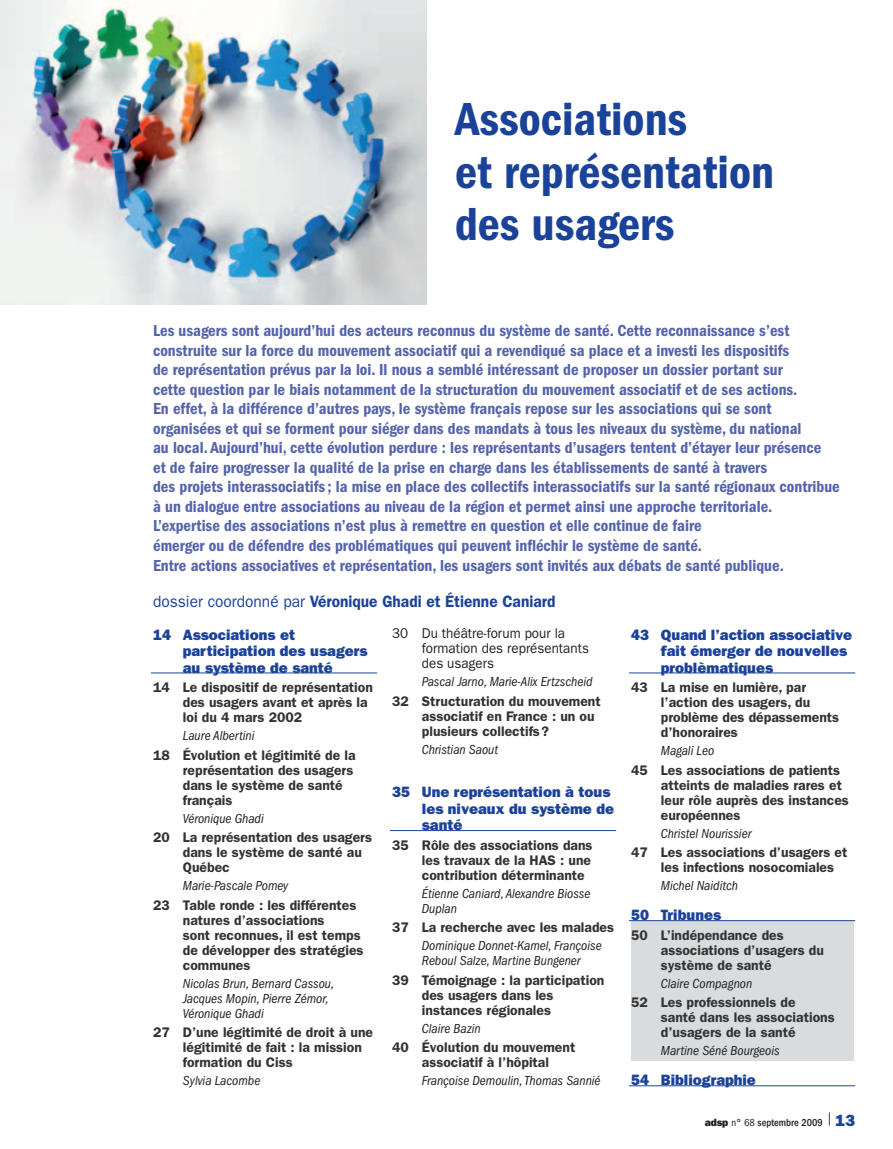
<style>
.page{position:relative;width:893px;height:1149px;background:#fff}
.page>*{position:absolute;margin:0;border:0;box-sizing:border-box;transform-origin:0 0}
.t1{font:48px/52.1px "ITC Franklin Gothic Std Dm Cd";color:#1b4299}
.t2{font:16.5px/19.5px "ITC Franklin Gothic Std Dm Cd";color:#5463ac}
.t3{font:600 16.5px "ITC Franklin Gothic Std";color:#1b4299;scale:.94 1}
.t4{font:15px/16.5px "ITC Franklin Gothic Std Hvy";color:#1b4299}
.t5{font:14.25px/15px "ITC Franklin Gothic Std";color:#231f20;scale:.94 1}
.t6{font:600 13.95px/15px "ITC Franklin Gothic Std";color:#333233}
.t7{font:italic condensed 13.5px/15px "ITC Franklin Gothic Std";color:#231f20}
.t8{font:500 condensed 10.5px "ITC Franklin Gothic Std";color:#231f20}
.s1{font-weight:400}
.s2{font-family:"ITC Franklin Gothic Std Hvy";font-weight:400;font-stretch:normal}
.s3{font-family:"ITC Franklin Gothic Std Hvy";font-weight:400;font-stretch:normal;font-size:16.2px;color:#1b4299}
</style>
<div class="page">
<svg style="left:829px;top:1112px;width:1px;height:13px"></svg>
<div style="left:631px;top:920px;width:222px;height:139px;background:#d8dcde"></div>
<img style="left:0;top:0;width:427px;height:305px">
<hr style="left:151px;top:672px;width:226px;height:1px;background:#1b4299">
<hr style="left:390px;top:829px;width:226px;height:1px;background:#1b4299">
<hr style="left:629px;top:672px;width:226px;height:1px;background:#1b4299">
<hr style="left:629px;top:919px;width:226px;height:1px;background:#1b4299">
<hr style="left:629px;top:1084px;width:226px;height:1px;background:#1b4299">
<h1 class="t1" style="left:455px;top:94px;width:320px">Associations<br>et représentation des usagers</h1>
<p class="t2" style="left:153px;top:321px;width:688px">Les usagers sont aujourd’hui des acteurs reconnus du système de santé. Cette reconnaissance s’est construite sur la force du mouvement associatif qui a revendiqué sa place et a investi les dispositifs<br>de représentation prévus par la loi. Il nous a semblé intéressant de proposer un dossier portant sur<br>cette question par le biais notamment de la structuration du mouvement associatif et de ses actions.<br>En effet, à la différence d’autres pays, le système français repose sur les associations qui se sont organisées et qui se forment pour siéger dans des mandats à tous les niveaux du système, du national<br>au local. Aujourd’hui, cette évolution perdure : les représentants d’usagers tentent d’étayer leur présence<br>et de faire progresser la qualité de la prise en charge dans les établissements de santé à travers<br>des projets interassociatifs ; la mise en place des collectifs interassociatifs sur la santé régionaux contribue à un dialogue entre associations au niveau de la région et permet ainsi une approche territoriale.<br>L’expertise des associations n’est plus à remettre en question et elle continue de faire<br>émerger ou de défendre des problématiques qui peuvent infléchir le système de santé.<br>Entre actions associatives et représentation, les usagers sont invités aux débats de santé publique.</p>
<p class="t3" style="left:153px;top:591px;width:430px"><span class="s1">dossier coordonné par</span> Véronique Ghadi et Étienne Caniard</p>
<p class="t4" style="left:183px;top:626px;width:186px;text-indent:-30px">14 Associations et participation des usagers au système de santé</p>
<p class="t6" style="left:183px;top:679px;width:191px;text-indent:-30px">14 Le dispositif de représentation des usagers avant et après la loi du 4 mars 2002</p>
<p class="t7" style="left:183px;top:728px;width:73px">Laure Albertini</p>
<p class="t6" style="left:183px;top:747px;width:174px;text-indent:-30px">18 Évolution et légitimité de la représentation des usagers dans le système de santé français</p>
<p class="t7" style="left:183px;top:810px;width:82px">Véronique Ghadi</p>
<p class="t6" style="left:183px;top:829px;width:191px;text-indent:-30px">20 La représentation des usagers dans le système de santé au<br>Québec</p>
<p class="t7" style="left:183px;top:878px;width:107px">Marie-Pascale Pomey</p>
<p class="t6" style="left:183px;top:897px;width:182px;text-indent:-30px">23 Table ronde : les différentes natures d’associations<br>sont reconnues, il est temps de développer des stratégies communes</p>
<p class="t7" style="left:183px;top:975px;width:153px">Nicolas Brun, Bernard Cassou,<br>Jacques Mopin, Pierre Zémor,<br>Véronique Ghadi</p>
<p class="t6" style="left:183px;top:1024px;width:192px;text-indent:-30px">27 D’une légitimité de droit à une légitimité de fait : la mission formation du Ciss</p>
<p class="t7" style="left:183px;top:1073px;width:79px">Sylvia Lacombe</p>
<p class="t5" style="left:422px;top:625px;width:179px;text-indent:-30px">30 Du théâtre-forum pour la formation des représentants des usagers</p>
<p class="t7" style="left:422px;top:674px;width:172px">Pascal Jarno, Marie-Alix Ertzscheid</p>
<p class="t6" style="left:422px;top:693px;width:180px;text-indent:-30px">32 Structuration du mouvement associatif en France : un ou plusieurs collectifs?</p>
<p class="t7" style="left:422px;top:741px;width:78px">Christian Saout</p>
<p class="t4" style="left:422px;top:783px;width:194px;text-indent:-30px">35 Une représentation à tous les niveaux du système de santé</p>
<p class="t6" style="left:422px;top:837px;width:172px;text-align:justify;text-indent:-30px">35 Rôle des associations dans les travaux de la HAS : une contribution déterminante</p>
<p class="t7" style="left:422px;top:885px;width:170px">Étienne Caniard, Alexandre Biosse<br>Duplan</p>
<p class="t6" style="left:392px;top:919px;width:223px">37 La recherche avec les malades</p>
<p class="t7" style="left:422px;top:938px;width:181px">Dominique Donnet-Kamel, Françoise<br>Reboul Salze, Martine Bungener</p>
<p class="t6" style="left:422px;top:972px;width:184px;text-indent:-30px">39 Témoignage : la participation des usagers dans les instances régionales</p>
<p class="t7" style="left:422px;top:1020px;width:60px">Claire Bazin</p>
<p class="t6" style="left:392px;top:1039px;width:185px;text-align:center">40 Évolution du mouvement associatif à l’hôpital</p>
<p class="t7" style="left:422px;top:1073px;width:180px">Françoise Demoulin, Thomas Sannié</p>
<p class="t4" style="left:661px;top:626px;width:193px;text-indent:-30px">43 Quand l’action associative fait émerger de nouvelles problèmatiques</p>
<p class="t6" style="left:661px;top:679px;width:180px;text-indent:-30px">43 La mise en lumière, par l’action des usagers, du problème des dépassements d’honoraires</p>
<p class="t7" style="left:661px;top:743px;width:55px">Magali Leo</p>
<p class="t6" style="left:661px;top:762px;width:190px;text-indent:-30px">45 Les associations de patients atteints de maladies rares et leur rôle auprès des instances européennes</p>
<p class="t7" style="left:661px;top:825px;width:92px">Christel Nourissier</p>
<p class="t6" style="left:661px;top:844px;width:188px;text-indent:-30px">47 Les associations d’usagers et les infections nosocomiales</p>
<p class="t7" style="left:661px;top:878px;width:79px">Michel Naiditch</p>
<p class="t4" style="left:631px;top:906px;width:92px">50 Tribunes</p>
<p class="t6" style="left:661px;top:927px;width:165px;text-indent:-30px">50 L’indépendance des associations d’usagers du système de santé</p>
<p class="t7" style="left:661px;top:975px;width:93px">Claire Compagnon</p>
<p class="t6" style="left:661px;top:994px;width:175px;text-indent:-30px">52 Les professionnels de<br>santé dans les associations d’usagers de la santé</p>
<p class="t7" style="left:661px;top:1043px;width:120px">Martine Séné Bourgeois</p>
<p class="t4" style="left:631px;top:1071px;width:126px">54 Bibliographie</p>
<p class="t8" style="left:705px;top:1115px;width:152px"><span class="s2">adsp</span> <span class="s1">n° 68</span> septembre 2009 <span class="s3">13</span></p>
</div>
